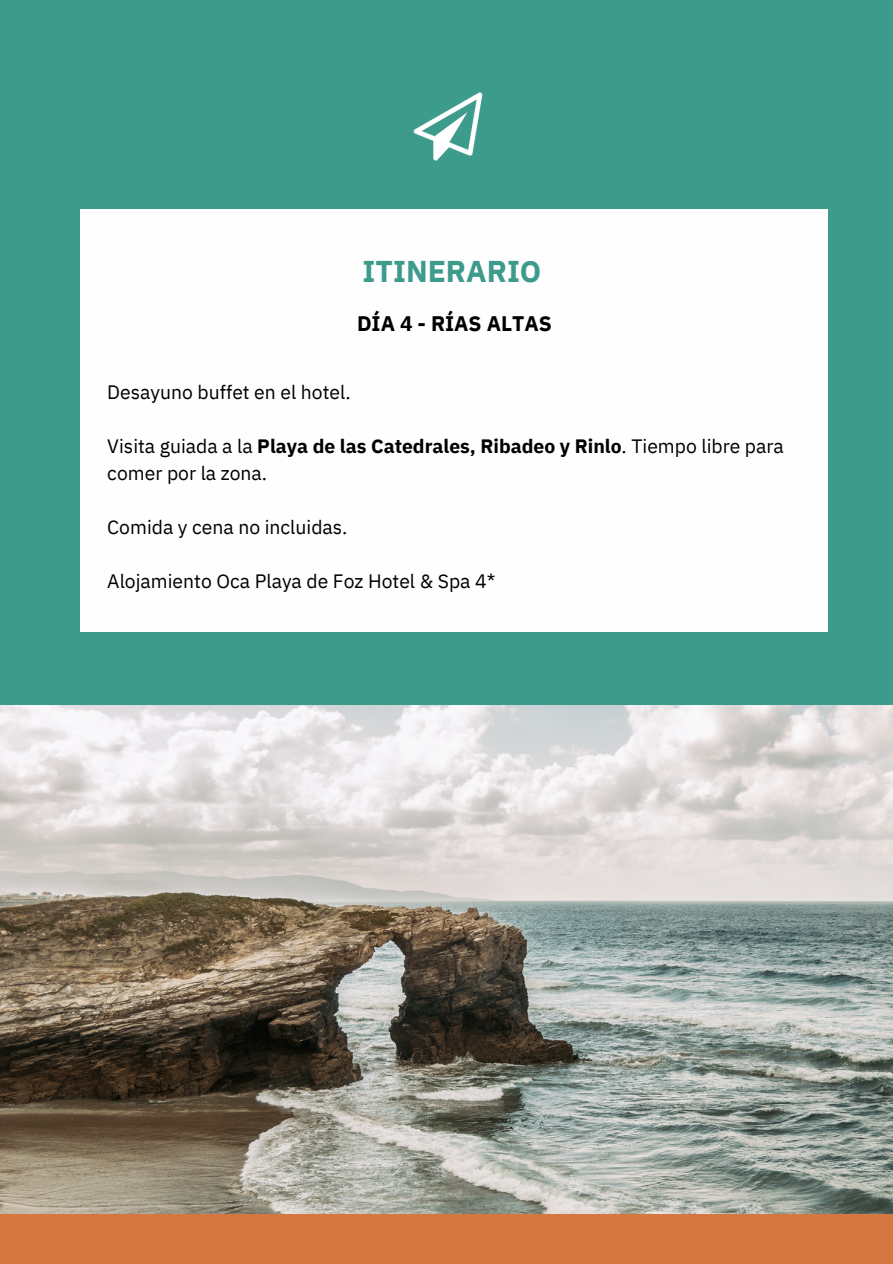
<style>
.page{position:relative;width:893px;height:1264px;background:#fff}
.page>*{position:absolute;margin:0;border:0;box-sizing:border-box;transform-origin:0 0}
.t1{font:700 30px "IBM Plex Sans";color:#3c9b8b}
.t2{font:700 21px "IBM Plex Sans";color:#000}
.t3{font:19.35px/27px "IBM Plex Sans";color:#000}
.s1{font-weight:700}
</style>
<div class="page">
<div style="left:0;top:0;width:892px;height:1263px;background:#3c9b8b"></div>
<div style="left:0;top:1049px;width:892px;height:214px;background:#d67640"></div>
<img style="left:413px;top:92px;width:70px;height:69px">
<div style="left:80px;top:209px;width:747px;height:422px;background:#fefefe"></div>
<img style="left:0;top:705px;width:892px;height:508px">
<p class="t1" style="left:362px;top:251px;width:180px">ITINERARIO</p>
<p class="t2" style="left:357px;top:309px;width:196px">DÍA 4 - RÍAS ALTAS</p>
<h1 class="t3" style="left:107px;top:378px;width:245px">Desayuno buffet en el hotel.</h1>
<h2 class="t3" style="left:107px;top:432px;width:678px">Visita guiada a la <span class="s1">Playa de las Catedrales, Ribadeo y Rinlo</span>. Tiempo libre para comer por la zona.</h2>
<p class="t3" style="left:107px;top:513px;width:242px">Comida y cena no incluidas.</p>
<p class="t3" style="left:107px;top:567px;width:389px">Alojamiento Oca Playa de Foz Hotel &amp; Spa 4*</p>
</div>
